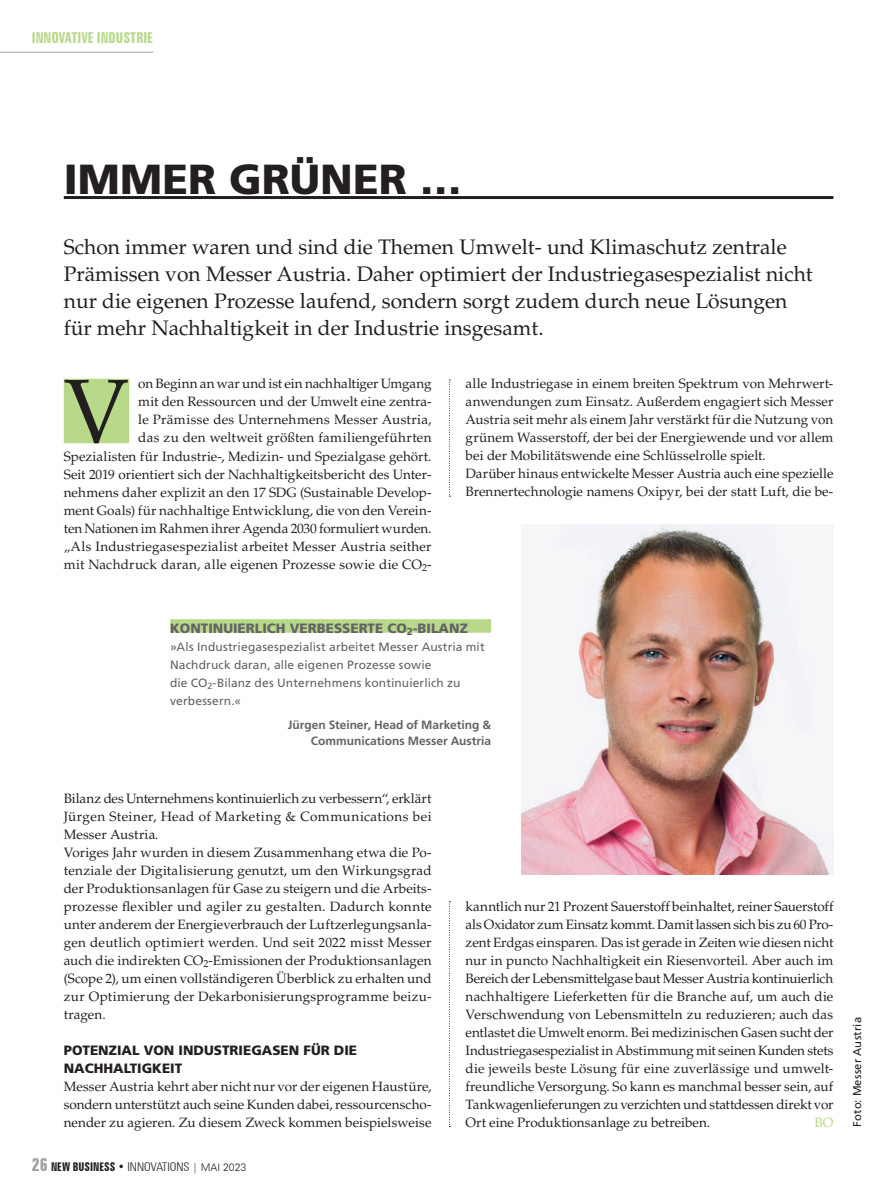
<style>
.page{position:relative;width:893px;height:1191px;background:#fff}
.page>*{position:absolute;margin:0;border:0;box-sizing:border-box;transform-origin:0 0}
.t1{font:90.6px "Palatino LT Std";color:#231f20}
.t2{font:900 42px "Frutiger LT Std";letter-spacing:.005em;color:#231f20}
.t3{font:21px/27px "Palatino LT Std";color:#231f20}
.t4{font:700 extra-condensed 15px "Zurich BT";color:#b8d989}
.t5{font:13.5px/18px "Palatino LT Std";letter-spacing:.005em;color:#231f20}
.t6{font:900 13.5px/18px "Frutiger LT Std";color:#231f20}
.t7{font:900 13.5px "Frutiger LT Std";color:#636366}
.t8{font:13.5px "Palatino LT Std";color:#b8d989}
.t9{font:12px/18px "Frutiger LT Std";letter-spacing:.01em;color:#636366}
.t10{font:700 12px/16.5px "Frutiger LT Std";color:#636366;text-align:right}
.t11{font:700 extra-condensed 12px "Zurich BT";color:#231f20}
.t12{font:11.25px "Frutiger LT Std";letter-spacing:.015em;color:#231f20}
.s1{font-size:18px;color:#9d9fa2}
.s2{font-weight:300;font-stretch:condensed}
.s3{font-weight:300;font-stretch:normal;font-size:10.5px}
</style>
<div class="page">
<hr style="left:0;top:52px;width:153px;height:1px;background:#9d9fa2">
<hr style="left:892px;top:739px;width:1px;height:64px;background:#b8d989">
<div style="left:64px;top:379px;width:65px;height:64px;background:#b8d989"></div>
<img style="left:521px;top:524px;width:312px;height:350px">
<svg style="left:449px;top:901px;width:1px;height:226px"></svg>
<svg style="left:449px;top:379px;width:1px;height:118px"></svg>
<hr style="left:64px;top:196px;width:769px;height:3px;background:#231f20">
<div style="left:170px;top:619px;width:321px;height:13px;background:#b8d989"></div>
<p class="t4" style="left:32px;top:29px;width:123px">INNOVATIVE INDUSTRIE</p>
<h2 class="t2" style="left:64px;top:154px;width:399px">IMMER GRÜNER …</h2>
<p class="t3" style="left:64px;top:234px;width:750px">Schon immer waren und sind die Themen Umwelt- und Klimaschutz zentrale Prämissen von Messer Austria. Daher optimiert der Industriegasespezialist nicht nur die eigenen Prozesse laufend, sondern sorgt zudem durch neue Lösungen für mehr Nachhaltigkeit in der Industrie insgesamt.</p>
<p class="t5" style="left:64px;top:375px;width:369px;text-align:right">on Beginn an war und ist ein nachhaltiger Umgang<br>mit den Ressourcen und der Umwelt eine zentra-<br>le Prämisse des Unternehmens Messer Austria,<br>das zu den weltweit größten familiengeführten Spezialisten für Industrie-, Medizin- und Spezialgase gehört.<br>Seit 2019 orientiert sich der Nachhaltigkeitsbericht des Unter&shy;nehmens daher explizit an den 17 SDG (Sustainable Develop&shy;ment Goals) für nachhaltige Entwicklung, die von den Verein&shy;ten Nationen im Rahmen ihrer Agenda 2030 formuliert wurden. „Als Industriegasespezialist arbeitet Messer Austria seither mit Nachdruck daran, alle eigenen Prozesse sowie die CO<sub>2</sub>-</p>
<h1 class="t1" style="left:64px;top:358px;width:67px">V</h1>
<p class="t5" style="left:466px;top:375px;width:369px">alle Industriegase in einem breiten Spektrum von Mehrwert&shy;anwendungen zum Einsatz. Außerdem engagiert sich Messer Austria seit mehr als einem Jahr verstärkt für die Nutzung von grünem Wasserstoff, der bei der Energiewende und vor allem bei der Mobilitätswende eine Schlüsselrolle spielt.<br>Darüber hinaus entwickelte Messer Austria auch eine spezielle Brennertechnologie namens Oxipyr, bei der statt Luft, die be-</p>
<p class="t7" style="left:170px;top:620px;width:299px">KONTINUIERLICH VERBESSERTE CO<sub>2</sub>-BILANZ</p>
<p class="t9" style="left:170px;top:637px;width:316px">»Als Industriegasespezialist arbeitet Messer Austria mit Nachdruck daran, alle eigenen Prozesse sowie<br>die CO<sub>2</sub>-Bilanz des Unternehmens kontinuierlich zu verbessern.«</p>
<p class="t10" style="left:288px;top:716px;width:205px">Jürgen Steiner, Head of Marketing &amp;<br>Communications Messer Austria</p>
<p class="t5" style="left:64px;top:789px;width:369px">Bilanz des Unternehmens kontinuierlich zu verbessern“, erklärt Jürgen Steiner, Head of Marketing &amp; Communications bei Messer Austria.<br>Voriges Jahr wurden in diesem Zusammenhang etwa die Po&shy;tenziale der Digitalisierung genutzt, um den Wirkungsgrad der Produktionsanlagen für Gase zu steigern und die Arbeits&shy;prozesse exibler und agiler zu gestalten. Dadurch konnte unter anderem der Energieverbrauch der Luftzerlegungsanla&shy;gen deutlich optimiert werden. Und seit 2022 misst Messer auch die indirekten CO<sub>2</sub>-Emissionen der Produktionsanlagen (Scope 2), um einen vollständigeren Überblick zu erhalten und zur Optimierung der Dekarbonisierungsprogramme beizu&shy;tragen.</p>
<p class="t6" style="left:64px;top:1041px;width:295px">POTENZIAL VON INDUSTRIEGASEN FÜR DIE<br>NACHHALTIGKEIT</p>
<p class="t5" style="left:64px;top:1077px;width:369px;text-align:justify">Messer Austria kehrt aber nicht nur vor der eigenen Haustüre, sondern unterstützt auch seine Kunden dabei, ressourcenscho&shy;nender zu agieren. Zu diesem Zweck kommen beispielsweise</p>
<p class="t11" style="left:32px;top:1159px;width:216px"><span class="s1">26</span> NEW BUSINESS • <span class="s2">INNOVATIONS</span> <span class="s3">| MAI 2023</span></p>
<p class="t5" style="left:466px;top:897px;width:369px;text-align:justify">kanntlich nur 21 Prozent Sauerstoff beinhaltet, reiner Sauerstoff als Oxidator zum Einsatz kommt. Damit lassen sich bis zu 60 Pro&shy;zent Erdgas einsparen. Das ist gerade in Zeiten wie diesen nicht nur in puncto Nachhaltigkeit ein Riesenvorteil. Aber auch im Bereich der Lebensmittelgase baut Messer Austria kontinuierlich nachhaltigere Lieferketten für die Branche auf, um auch die Verschwendung von Lebensmitteln zu reduzieren; auch das entlastet die Umwelt enorm. Bei medizinischen Gasen sucht der Industriegasespezialist in Abstimmung mit seinen Kunden stets die jeweils beste Lösung für eine zuverlässige und umwelt&shy;freundliche Versorgung. So kann es manchmal besser sein, auf Tankwagenlieferungen zu verzichten und stattdessen direkt vor Ort eine Produktionsanlage zu betreiben.</p>
<p class="t8" style="left:815px;top:1114px;width:20px">BO</p>
<p class="t12" style="left:850px;top:1126px;width:111px;rotate:-90deg">Foto: Messer Austria</p>
</div>
